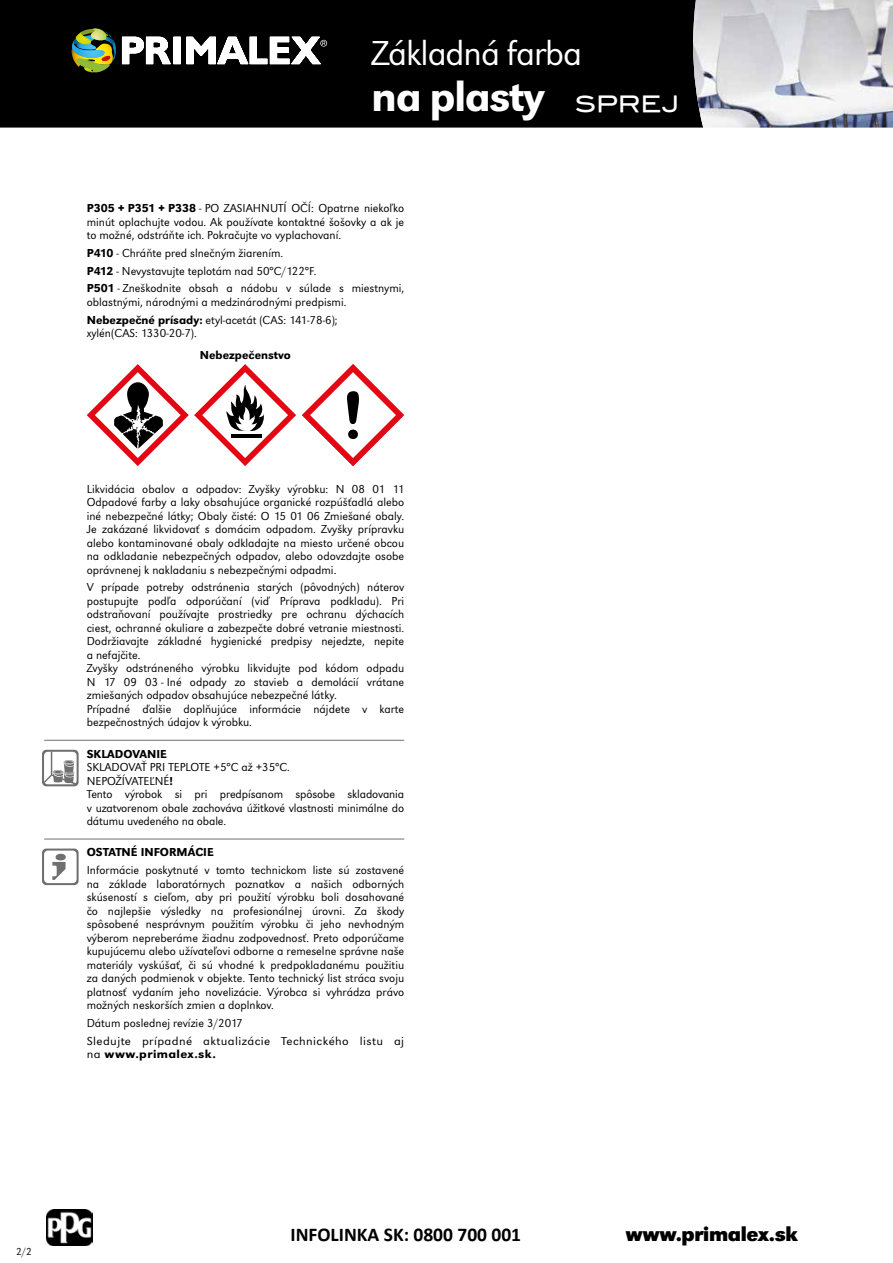
<style>
.page{position:relative;width:893px;height:1263px;background:#fff}
.page>*{position:absolute;margin:0;border:0;box-sizing:border-box;transform-origin:0 0}
.t1{font:500 43.5px "URW Grotesk TCE";letter-spacing:-.03em;color:#fff}
.t2{font:300 36px "URW Grotesk TCE";letter-spacing:-.03em;color:#fff}
.t3{font:700 21px "URW Grotesk TCE";letter-spacing:-.02em;color:#000}
.t4{font:700 19.5px "Calibri";color:#000}
.t5{font:300 12px/13.5px "URW Grotesk TCE";color:#000}
.t6{font:300 12px/17.7px "URW Grotesk TCE";letter-spacing:.03em;color:#000}
.t7{font:500 12px "URW Grotesk TCE";color:#000}
.t8{font:500 12px "URW Grotesk TCE";letter-spacing:.03em;color:#000;scale:1.08 1}
.t9{font:300 10.5px "URW Grotesk TCE";color:#000}
.s1{font-family:"Blair Md ITCTT Medium";font-weight:400;font-size:22.5px}
.s2{font-weight:500}
.s3{font-weight:300}
</style>
<div class="page">
<div style="left:0;top:0;width:693px;height:128px;background:#000"></div>
<img style="left:693px;top:0;width:200px;height:128px">
<hr style="left:44px;top:740px;width:360px;height:1px;background:#6f6f6f">
<hr style="left:44px;top:839px;width:360px;height:1px;background:#6f6f6f">
<svg style="left:87px;top:364px;width:209px;height:102px"></svg>
<svg style="left:302px;top:364px;width:101px;height:102px"></svg>
<svg style="left:42px;top:750px;width:37px;height:36px"></svg>
<svg style="left:42px;top:848px;width:37px;height:37px"></svg>
<svg style="left:71px;top:28px;width:45px;height:44px;background:#647d40"></svg>
<svg style="left:122px;top:37px;width:205px;height:27px"></svg>
<img style="left:47px;top:1210px;width:45px;height:35px">
<h2 class="t2" style="left:372px;top:32px;width:212px">Základná farba</h2>
<h1 class="t1" style="left:372px;top:71px;width:309px">na plasty <span class="s1">SPREJ</span></h1>
<p class="t5" style="left:87px;top:201px;width:319px;text-align:justify"><span class="s2">P305 + P351 + P338</span> - PO ZASIAHNUTÍ OČÍ: Opatrne niekoľko minút oplachujte vodou. Ak používate kontaktné šošovky a ak je to možné, odstráňte ich. Pokračujte vo vyplachovaní.</p>
<p class="t5" style="left:87px;top:244px;width:319px;line-height:17.7px"><span class="s2">P410</span> - Chráňte pred slnečným žiarením.<br><span class="s2">P412</span> - Nevystavujte teplotám nad 50°C/122°F.<br><span class="s2">P501</span> - Zneškodnite obsah a nádobu v súlade s miestnymi,</p>
<p class="t5" style="left:87px;top:293px;width:261px;line-height:17.7px">oblastnými, národnými a medzinárodnými predpismi.<br><span class="s2">Nebezpečné prísady:</span> etyl-acetát (CAS: 141-78-6);</p>
<p class="t5" style="left:87px;top:326px;width:112px">xylén(CAS: 1330-20-7).</p>
<p class="t7" style="left:200px;top:348px;width:93px">Nebezpečenstvo</p>
<p class="t5" style="left:87px;top:482px;width:319px;text-align:justify">Likvidácia obalov a odpadov: Zvyšky výrobku: N 08 01 11<br>Odpadové farby a laky obsahujúce organické rozpúšťadlá alebo iné nebezpečné látky; Obaly čisté: O 15 01 06 Zmiešané obaly.<br>Je zakázané likvidovať s domácim odpadom. Zvyšky prípravku alebo kontaminované obaly odkladajte na miesto určené obcou na odkladanie nebezpečných odpadov, alebo odovzdajte osobe oprávnenej k nakladaniu s nebezpečnými odpadmi.</p>
<p class="t5" style="left:87px;top:581px;width:319px">V prípade potreby odstránenia starých (pôvodných) náterov postupujte podľa odporúčaní (viď Príprava podkladu). Pri odstraňovaní používajte prostriedky pre ochranu dýchacích ciest, ochranné okuliare a zabezpečte dobré vetranie miestnosti.<br>Dodržiavajte základné hygienické predpisy nejedzte, nepite a nefajčite.<br>Zvyšky odstráneného výrobku likvidujte pod kódom odpadu N 17 09 03 - Iné odpady zo stavieb a demolácií vrátane zmiešaných odpadov obsahujúce nebezpečné látky.<br>Prípadné ďalšie doplňujúce informácie nájdete v karte bezpečnostných údajov k výrobku.</p>
<p class="t7" style="left:87px;top:747px;width:82px">SKLADOVANIE</p>
<p class="t5" style="left:87px;top:760px;width:319px">SKLADOVAŤ PRI TEPLOTE +5°C až +35°C.<br>NEPOŽÍVATEĽNÉ<span class="s2">!<br></span>Tento výrobok si pri predpísanom spôsobe skladovania v uzatvorenom obale zachováva úžitkové vlastnosti minimálne do dátumu uvedeného na obale.</p>
<p class="t7" style="left:87px;top:845px;width:129px">OSTATNÉ INFORMÁCIE</p>
<p class="t5" style="left:87px;top:863px;width:319px;text-align:justify">Informácie poskytnuté v tomto technickom liste sú zostavené na základe laboratórnych poznatkov a našich odborných skúseností s cieľom, aby pri použití výrobku boli dosahované čo najlepšie výsledky na profesionálnej úrovni. Za škody spôsobené nesprávnym použitím výrobku či jeho nevhodným výberom nepreberáme žiadnu zodpovednosť. Preto odporúčame kupujúcemu alebo užívateľovi odborne a remeselne správne naše materiály vyskúšať, či sú vhodné k predpokladanému použitiu za daných podmienok v objekte. Tento technický list stráca svoju platnosť vydaním jeho novelizácie. Výrobca si vyhrádza právo možných neskorších zmien a doplnkov.</p>
<p class="t6" style="left:87px;top:1014px;width:319px">Dátum poslednej revízie 3/2017<br>Sledujte prípadné aktualizácie Technického listu aj</p>
<p class="t8" style="left:87px;top:1047px;width:121px"><span class="s3">na</span> www.primalex.sk.</p>
<p class="t9" style="left:16px;top:1246px;width:17px">2/2</p>
<h3 class="t4" style="left:291px;top:1222px;width:232px">INFOLINKA SK: 0800 700 001</h3>
<h3 class="t3" style="left:626px;top:1221px;width:174px">www.primalex.sk</h3>
</div>
